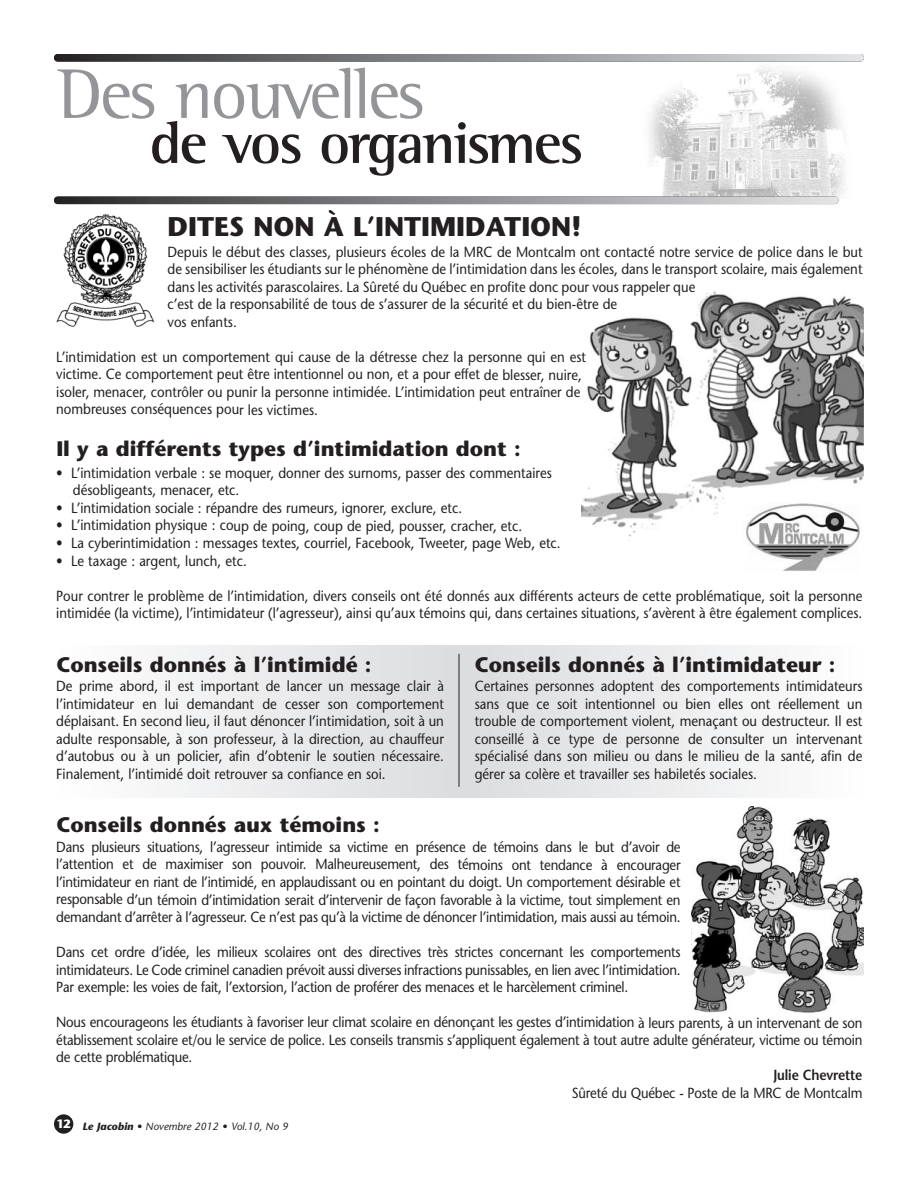
<style>
.page{position:relative;width:918px;height:1188px;background:#fff}
.page>*{position:absolute;margin:0;border:0;box-sizing:border-box;transform-origin:0 0}
.t1{font:72px "Rotis Semi Serif";letter-spacing:-.035em;color:#939598}
.t2{font:700 60px "Rotis Semi Serif";letter-spacing:-.04em;color:#231f20}
.t3{font:700 27px "Stone Sans";color:#231f20}
.t4{font:700 21px "Stone Sans";color:#231f20}
.t5{font:14.7px/17.5px "Stone Sans";color:#231f20;text-align:justify;scale:.9 1}
.t6{font:600 14.7px "Stone Sans";letter-spacing:-.01em;color:#231f20;scale:.9 1}
.t7{font:italic 10.5px "Stone Sans";color:#231f20}
.s1{font-weight:700;font-style:normal;font-size:12px;color:#fff}
.s2{font-weight:700}
</style>
<div class="page">
<img style="left:629px;top:67px;width:216px;height:131px">
<svg style="left:168px;top:645px;width:590px;height:152px"></svg>
<div style="left:54px;top:1114px;width:19px;height:20px;background:#231f20;border-radius:50%"></div>
<svg style="left:54px;top:54px;width:810px;height:8px;background:#87888a"></svg>
<svg style="left:54px;top:197px;width:784px;height:7px;background:#87888b"></svg>
<img style="left:56px;top:214px;width:99px;height:113px">
<img style="left:581px;top:291px;width:283px;height:250px">
<img style="left:742px;top:497px;width:120px;height:74px">
<hr style="left:459px;top:654px;width:1px;height:133px;background:#231f20">
<img style="left:692px;top:807px;width:172px;height:205px">
<h1 class="t1" style="left:57px;top:69px;width:368px">Des nouvelles</h1>
<h2 class="t2" style="left:150px;top:123px;width:435px">de vos organismes</h2>
<h3 class="t3" style="left:168px;top:217px;width:415px">DITES NON À L’INTIMIDATION!</h3>
<p class="t5" style="left:168px;top:244px;width:774px;text-align:left">Depuis le début des classes, plusieurs écoles de la MRC de Montcalm ont contacté notre service de police dans le but de sensibiliser les étudiants sur le phénomène de l’intimidation dans les écoles, dans le transport scolaire, mais également dans les activités parascolaires. La Sûreté du Québec en profite donc pour vous rappeler que<br>c’est de la responsabilité de tous de s’assurer de la sécurité et du bien-être de<br>vos enfants.</p>
<p class="t5" style="left:56px;top:350px;width:590px;text-align:left">L’intimidation est un comportement qui cause de la détresse chez la personne qui en est victime. Ce comportement peut être intentionnel ou non, et a pour effet de blesser, nuire, isoler, menacer, contrôler ou punir la personne intimidée. L’intimidation peut entraîner de nombreuses conséquences pour les victimes.</p>
<h3 class="t4" style="left:56px;top:440px;width:466px">Il y a différents types d’intimidation dont :</h3>
<p class="t5" style="left:73px;top:466px;width:534px;text-indent:-17px">• L’intimidation verbale : se moquer, donner des surnoms, passer des commentaires désobligeants, menacer, etc.</p>
<p class="t5" style="left:56px;top:501px;width:453px">• L’intimidation sociale : répandre des rumeurs, ignorer, exclure, etc.</p>
<p class="t5" style="left:56px;top:518px;width:519px">• L’intimidation physique : coup de poing, coup de pied, pousser, cracher, etc.</p>
<p class="t5" style="left:56px;top:536px;width:562px">• La cyberintimidation : messages textes, courriel, Facebook, Tweeter, page Web, etc.</p>
<p class="t5" style="left:56px;top:553px;width:213px">• Le taxage : argent, lunch, etc.</p>
<p class="t5" style="left:56px;top:588px;width:897px">Pour contrer le problème de l’intimidation, divers conseils ont été donnés aux différents acteurs de cette problématique, soit la personne intimidée (la victime), l’intimidateur (l’agresseur), ainsi qu’aux témoins qui, dans certaines situations, s’avèrent à être également complices.</p>
<h3 class="t4" style="left:56px;top:656px;width:317px">Conseils donnés à l’intimidé :</h3>
<p class="t5" style="left:56px;top:679px;width:432px">De prime abord, il est important de lancer un message clair à l’intimidateur en lui demandant de cesser son comportement déplaisant. En second lieu, il faut dénoncer l’intimidation, soit à un adulte responsable, à son professeur, à la direction, au chauffeur d’autobus ou à un policier, afin d’obtenir le soutien nécessaire.<br>Finalement, l’intimidé doit retrouver sa confiance en soi.</p>
<h3 class="t4" style="left:475px;top:656px;width:362px">Conseils donnés à l’intimidateur :</h3>
<p class="t5" style="left:475px;top:679px;width:432px">Certaines personnes adoptent des comportements intimidateurs sans que ce soit intentionnel ou bien elles ont réellement un trouble de comportement violent, menaçant ou destructeur. Il est conseillé à ce type de personne de consulter un intervenant spécialisé dans son milieu ou dans le milieu de la santé, afin de gérer sa colère et travailler ses habiletés sociales.</p>
<h3 class="t4" style="left:56px;top:816px;width:325px">Conseils donnés aux témoins :</h3>
<p class="t5" style="left:56px;top:840px;width:695px">Dans plusieurs situations, l’agresseur intimide sa victime en présence de témoins dans le but d’avoir de l’attention et de maximiser son pouvoir. Malheureusement, des témoins ont tendance à encourager l’intimidateur en riant de l’intimidé, en applaudissant ou en pointant du doigt. Un comportement désirable et responsable d’un témoin d’intimidation serait d’intervenir de façon favorable à la victime, tout simplement en demandant d’arrêter à l’agresseur. Ce n’est pas qu’à la victime de dénoncer l’intimidation, mais aussi au témoin.</p>
<p class="t5" style="left:56px;top:945px;width:695px">Dans cet ordre d’idée, les milieux scolaires ont des directives très strictes concernant les comportements intimidateurs. Le Code criminel canadien prévoit aussi diverses infractions punissables, en lien avec l’intimidation.<br>Par exemple: les voies de fait, l’extorsion, l’action de proférer des menaces et le harcèlement criminel.</p>
<p class="t5" style="left:56px;top:1015px;width:897px">Nous encourageons les étudiants à favoriser leur climat scolaire en dénonçant les gestes d’intimidation à leurs parents, à un intervenant de son établissement scolaire et/ou le service de police. Les conseils transmis s’appliquent également à tout autre adulte générateur, victime ou témoin de cette problématique.</p>
<p class="t6" style="left:773px;top:1069px;width:100px">Julie Chevrette</p>
<p class="t5" style="left:572px;top:1085px;width:324px">Sûreté du Québec - Poste de la MRC de Montcalm</p>
<p class="t7" style="left:56px;top:1122px;width:233px"><span class="s1">12</span> <span class="s2">Le Jacobin •</span> Novembre 2012 <span class="s2">•</span> Vol.10, No 9</p>
</div>
